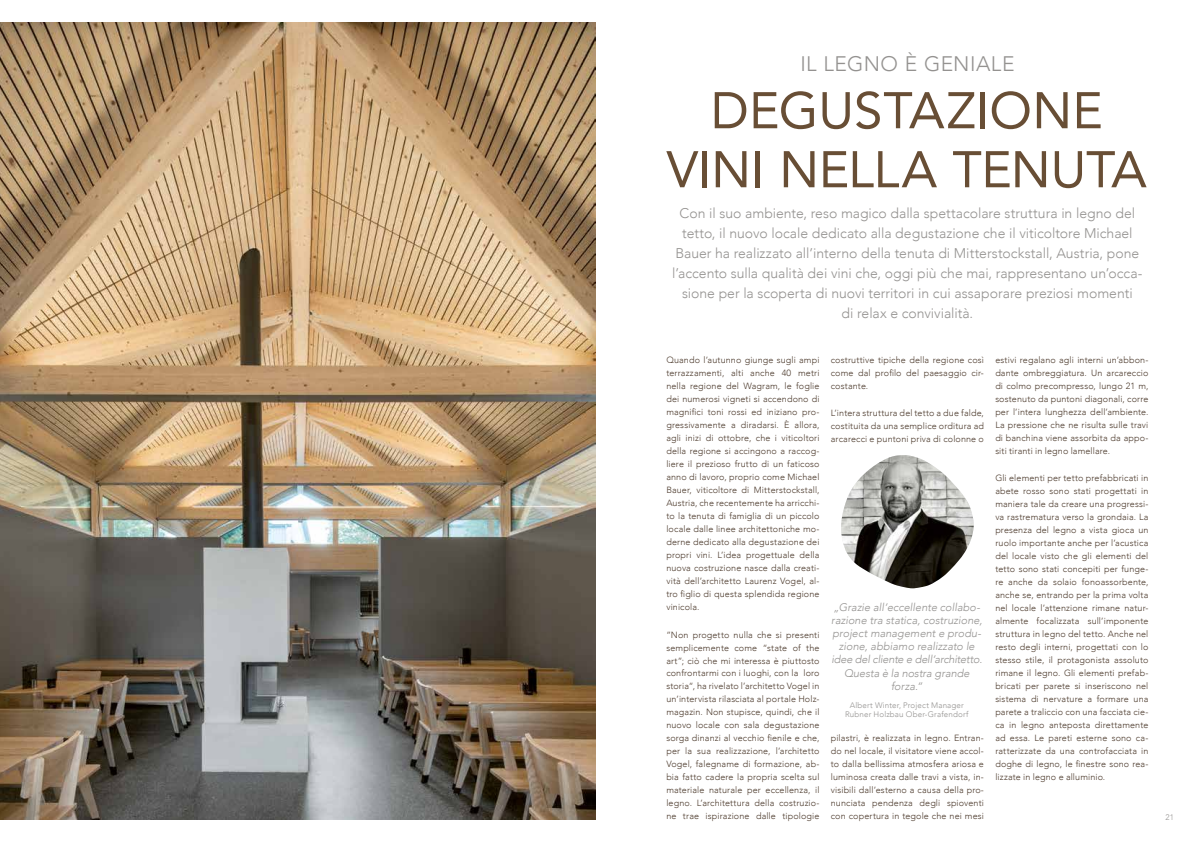
<style>
.page{position:relative;width:1191px;height:842px;background:#fff}
.page>*{position:absolute;margin:0;border:0;box-sizing:border-box;transform-origin:0 0}
.t1{font:51px/59px "Avenir";color:#684e35;text-align:center}
.t2{font:300 21px "Avenir";letter-spacing:.02em;color:#949290}
.t3{font:300 14px/20px "Avenir";color:#949290;text-align:center}
.t4{font:italic 300 11px/13.2px "Avenir";color:#949290;text-align:center}
.t5{font:300 9px/13px "Avenir";letter-spacing:.015em;color:#4d3b2d;text-align:justify}
.t6{font:300 8px/9.6px "Avenir";letter-spacing:.02em;color:#949290;text-align:center}
</style>
<div class="page">
<img style="left:0;top:23px;width:595px;height:796px">
<img style="left:841px;top:455px;width:132px;height:133px">
<h2 class="t2" style="left:800px;top:52px;width:215px">IL LEGNO È GENIALE</h2>
<h1 class="t1" style="left:666px;top:81px;width:482px">DEGUSTAZIONE<br>VINI NELLA TENUTA</h1>
<p class="t3" style="left:672px;top:203px;width:472px">Con il suo ambiente, reso magico dalla spettacolare struttura in legno del tetto, il nuovo locale dedicato alla degustazione che il viticoltore Michael Bauer ha realizzato all’interno della tenuta di Mitterstockstall, Austria, pone l’accento sulla qualità dei vini che, oggi più che mai, rappresentano un’occa&shy;sione per la scoperta di nuovi territori in cui assaporare preziosi momenti<br>di relax e convivialità.</p>
<p class="t5" style="left:666px;top:354px;width:155px">Quando l’autunno giunge sugli ampi terrazzamenti, alti anche 40 metri nella regione del Wagram, le foglie dei numerosi vigneti si accendono di magnifici toni rossi ed iniziano pro&shy;gressivamente a diradarsi. È allora, agli inizi di ottobre, che i viticoltori della regione si accingono a raccog&shy;liere il prezioso frutto di un faticoso anno di lavoro, proprio come Michael Bauer, viticoltore di Mitterstockstall, Austria, che recentemente ha arricchi&shy;to la tenuta di famiglia di un piccolo locale dalle linee architettoniche mo&shy;derne dedicato alla degustazione dei propri vini. L’idea progettuale della nuova costruzione nasce dalla creati&shy;vità dell’architetto Laurenz Vogel, al&shy;tro figlio di questa splendida regione vinicola.</p>
<p class="t5" style="left:666px;top:628px;width:155px">”Non progetto nulla che si presenti semplicemente come “state of the art”; ciò che mi interessa è piuttosto confrontarmi con i luoghi, con la loro storia“, ha rivelato l’architetto Vogel in un’intervista rilasciata al portale Holz&shy;magazin. Non stupisce, quindi, che il nuovo locale con sala degustazione sorga dinanzi al vecchio fienile e che, per la sua realizzazione, l’architetto Vogel, falegname di formazione, ab&shy;bia fatto cadere la propria scelta sul materiale naturale per eccellenza, il legno. L’architettura della costruzio&shy;ne trae ispirazione dalle tipologie</p>
<p class="t5" style="left:831px;top:354px;width:155px">costruttive tipiche della regione così come dal profilo del paesaggio cir&shy;costante.</p>
<p class="t5" style="left:831px;top:407px;width:155px">L’intera struttura del tetto a due falde, costituita da una semplice orditura ad arcarecci e puntoni priva di colonne o</p>
<p class="t4" style="left:831px;top:601px;width:152px">„Grazie all‘eccellente collabo&shy;razione tra statica, costruzione, project management e produ&shy;zione, abbiamo realizzato le idee del cliente e dell‘architetto.<br>Questa è la nostra grande forza.“</p>
<p class="t6" style="left:845px;top:700px;width:125px">Albert Winter, Project Manager<br>Rubner Holzbau Ober-Grafendorf</p>
<p class="t5" style="left:831px;top:732px;width:155px">pilastri, è realizzata in legno. Entran&shy;do nel locale, il visitatore viene accol&shy;to dalla bellissima atmosfera ariosa e luminosa creata dalle travi a vista, in&shy;visibili dall’esterno a causa della pro&shy;nunciata pendenza degli spioventi con copertura in tegole che nei mesi</p>
<p class="t5" style="left:995px;top:354px;width:155px">estivi regalano agli interni un’abbon&shy;dante ombreggiatura. Un arcareccio di colmo precompresso, lungo 21 m, sostenuto da puntoni diagonali, corre per l’intera lunghezza dell’ambiente.<br>La pressione che ne risulta sulle travi di banchina viene assorbita da appo&shy;siti tiranti in legno lamellare.</p>
<p class="t5" style="left:995px;top:472px;width:155px">Gli elementi per tetto prefabbricati in abete rosso sono stati progettati in maniera tale da creare una progressi&shy;va rastrematura verso la grondaia. La presenza del legno a vista gioca un ruolo importante anche per l’acustica del locale visto che gli elementi del tetto sono stati concepiti per funge&shy;re anche da solaio fonoassorbente, anche se, entrando per la prima volta nel locale l’attenzione rimane natur&shy;almente focalizzata sull’imponente struttura in legno del tetto. Anche nel resto degli interni, progettati con lo stesso stile, il protagonista assoluto rimane il legno. Gli elementi prefab&shy;bricati per parete si inseriscono nel sistema di nervature a formare una parete a traliccio con una facciata cie&shy;ca in legno anteposta direttamente ad essa. Le pareti esterne sono ca&shy;ratterizzate da una controfacciata in doghe di legno, le finestre sono rea&shy;lizzate in legno e alluminio.</p>
<p class="t6" style="left:1165px;top:812px;width:10px">21</p>
</div>
